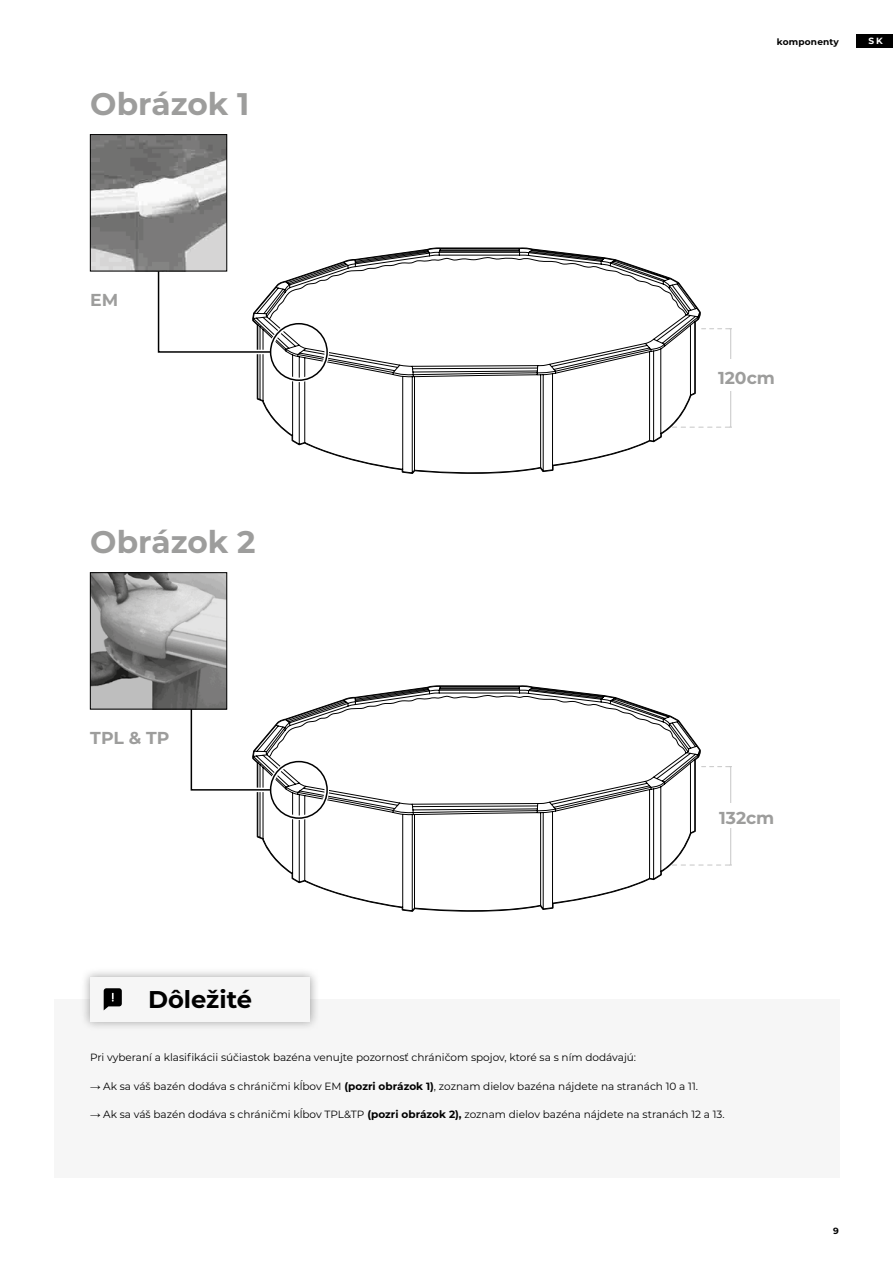
<style>
.page{position:relative;width:893px;height:1263px;background:#fff}
.page>*{position:absolute;margin:0;border:0;box-sizing:border-box;transform-origin:0 0}
.t1{font:700 31.2px "Montserrat";color:#9d9d9c}
.t2{font:700 24.15px "Montserrat";color:#000}
.t3{font:700 17.25px "Montserrat";color:#9d9d9c}
.t4{font:10.5px "Montserrat";color:#000}
.t5{font:700 9px "Montserrat";letter-spacing:.02em;color:#000}
.t6{font:700 9px "Montserrat";color:#fff}
.s1{font-family:"Century Gothic"}
.s2{font-weight:700}
</style>
<div class="page">
<div style="left:857px;top:34px;width:36px;height:13px;background:#000"></div>
<svg style="left:256px;top:247px;width:445px;height:227px"></svg>
<svg style="left:256px;top:685px;width:445px;height:227px"></svg>
<div style="left:54px;top:999px;width:785px;height:179px;background:#f6f6f6"></div>
<hr style="left:730px;top:329px;width:1px;height:98px;background:#c6c6c6">
<hr style="left:730px;top:767px;width:1px;height:98px;background:#c6c6c6">
<svg style="left:702px;top:328px;width:30px;height:1px"></svg>
<svg style="left:702px;top:766px;width:30px;height:1px"></svg>
<svg style="left:672px;top:427px;width:60px;height:1px"></svg>
<svg style="left:672px;top:865px;width:60px;height:1px"></svg>
<div style="left:80px;top:967px;width:240px;height:64px;background:#000;opacity:.35"></div>
<div style="left:90px;top:977px;width:220px;height:45px;background:#f6f6f6"></div>
<svg style="left:104px;top:988px;width:18px;height:22px"></svg>
<div style="left:269px;top:322px;width:60px;height:60px;border:4px solid #fff;border-radius:50%"></div>
<div style="left:269px;top:760px;width:60px;height:60px;border:4px solid #fff;border-radius:50%"></div>
<hr style="left:236px;top:350px;width:34px;height:4px;background:#fff">
<hr style="left:236px;top:788px;width:34px;height:4px;background:#fff">
<div style="left:702px;top:359px;width:73px;height:32px;background:#fff"></div>
<div style="left:719px;top:804px;width:55px;height:24px;background:#fff"></div>
<img style="left:92px;top:136px;width:133px;height:133px">
<div style="left:90px;top:134px;width:137px;height:137px;border:1px solid #000"></div>
<img style="left:92px;top:574px;width:133px;height:133px">
<div style="left:90px;top:572px;width:137px;height:137px;border:1px solid #000"></div>
<div style="left:270px;top:323px;width:58px;height:58px;border:2px solid #000;border-radius:50%"></div>
<div style="left:270px;top:761px;width:58px;height:58px;border:2px solid #000;border-radius:50%"></div>
<svg style="left:157px;top:270px;width:115px;height:83px"></svg>
<svg style="left:190px;top:708px;width:82px;height:83px"></svg>
<h1 class="t1" style="left:90px;top:82px;width:161px">Obrázok 1</h1>
<h3 class="t3" style="left:90px;top:287px;width:30px">EM</h3>
<h1 class="t1" style="left:90px;top:520px;width:167px">Obrázok 2</h1>
<h3 class="t3" style="left:90px;top:725px;width:81px">TPL &amp; TP</h3>
<h2 class="t2" style="left:148px;top:982px;width:106px">Dôležité</h2>
<p class="t5" style="left:777px;top:36px;width:64px">komponenty</p>
<p class="t6" style="left:868px;top:34px;width:16px">SK</p>
<h3 class="t3" style="left:718px;top:365px;width:58px">120cm</h3>
<h3 class="t3" style="left:719px;top:806px;width:57px">132cm</h3>
<p class="t4" style="left:90px;top:1050px;width:548px">Pri vyberaní a klasifikácii súčiastok bazéna venujte pozornosť chráničom spojov, ktoré sa s ním dodávajú:</p>
<p class="t4" style="left:90px;top:1079px;width:609px"><span class="s1">→</span> Ak sa váš bazén dodáva s chráničmi kĺbov EM <span class="s2">(pozri obrázok 1)</span>, zoznam dielov bazéna nájdete na stranách 10 a 11.</p>
<p class="t4" style="left:90px;top:1107px;width:636px"><span class="s1">→</span> Ak sa váš bazén dodáva s chráničmi kĺbov TPL&amp;TP <span class="s2">(pozri obrázok 2),</span> zoznam dielov bazéna nájdete na stranách 12 a 13.</p>
<p class="t5" style="left:833px;top:1224px;width:7px">9</p>
</div>
